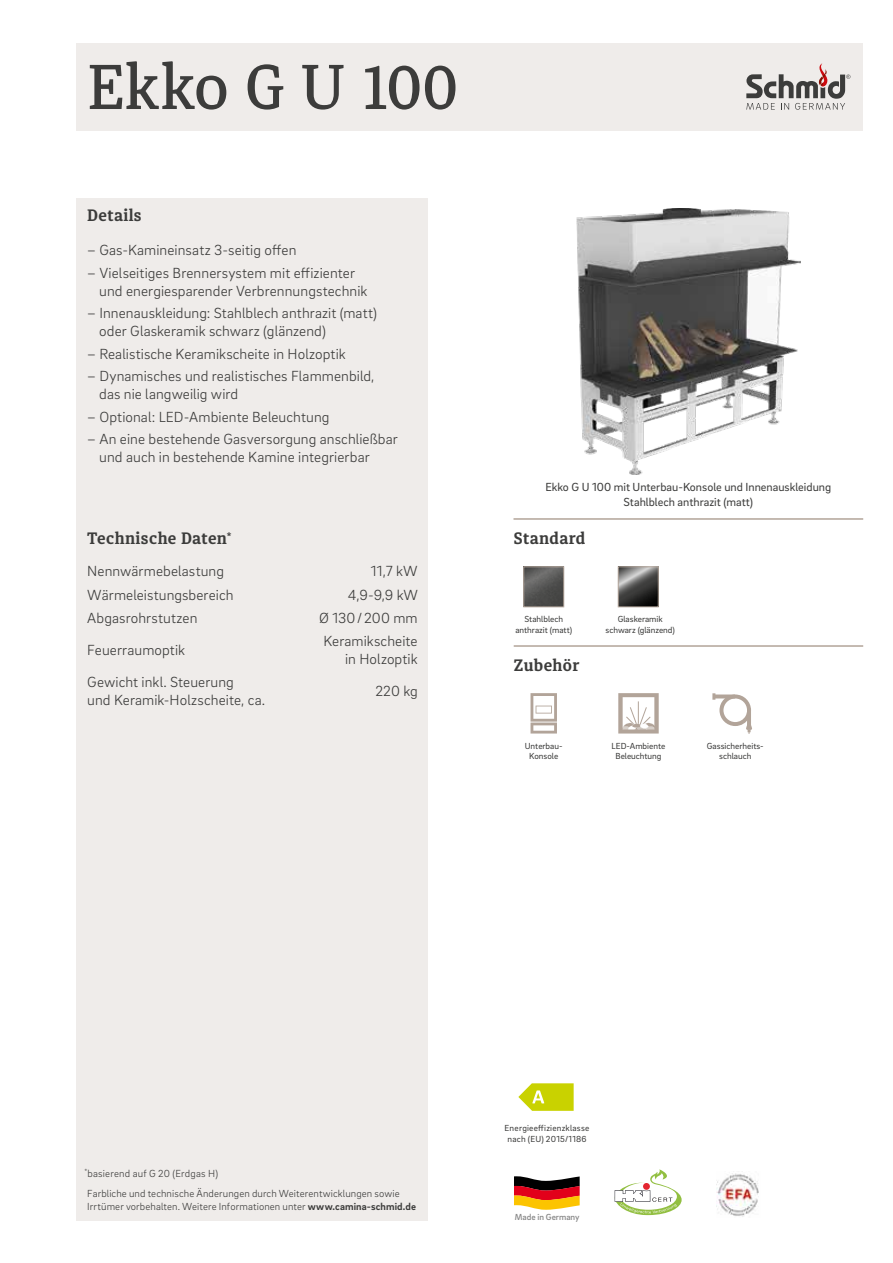
<style>
.page{position:relative;width:893px;height:1263px;background:#fff}
.page>*{position:absolute;margin:0;border:0;box-sizing:border-box;transform-origin:0 0}
.t1{font:500 63px "Diaria Pro";letter-spacing:-.01em;color:#3c3c3b}
.t2{font:700 16.5px "Diaria Pro";letter-spacing:.025em;color:#3c3c3b}
.t3{font:300 15px/23.4px "Brix Sans";letter-spacing:.005em;color:#3c3c3b}
.t4{font:12px/14.4px "Brix Sans";color:#3c3c3b;text-align:center}
.t5{font:300 10.5px/12.6px "Brix Sans";letter-spacing:.01em;color:#3c3c3b}
.t6{font:9px/10.8px "Brix Sans";color:#3c3c3b;text-align:center}
.t7{font:9px/10.8px "Brix Sans";letter-spacing:.025em;color:#3c3c3b;text-align:center}
.t8{font:500 9px "Brix Sans";color:#878787}
.s1{font-weight:700}
</style>
<div class="page">
<div style="left:77px;top:198px;width:351px;height:1022px;background:#efecea"></div>
<div style="left:77px;top:43px;width:786px;height:87px;background:#efecea"></div>
<svg style="left:746px;top:63px;width:104px;height:47px"></svg>
<svg style="left:514px;top:1176px;width:66px;height:34px;background:#af6030"></svg>
<svg style="left:615px;top:1169px;width:67px;height:46px"></svg>
<img style="left:716px;top:1173px;width:43px;height:44px">
<img style="left:526px;top:569px;width:36px;height:36px">
<div style="left:524px;top:567px;width:40px;height:40px;border:1px solid #b2a499"></div>
<img style="left:577px;top:208px;width:223px;height:267px">
<hr style="left:513px;top:518px;width:350px;height:2px;background:#b2a499">
<svg style="left:518px;top:1083px;width:56px;height:28px;background:#d3da31"></svg>
<svg style="left:618px;top:693px;width:41px;height:40px"></svg>
<img style="left:620px;top:569px;width:36px;height:36px">
<div style="left:618px;top:567px;width:40px;height:40px;border:1px solid #b2a499"></div>
<hr style="left:514px;top:645px;width:349px;height:2px;background:#b2a499">
<svg style="left:712px;top:693px;width:40px;height:41px"></svg>
<svg style="left:530px;top:693px;width:27px;height:40px"></svg>
<h1 class="t1" style="left:87px;top:49px;width:373px">Ekko G U 100</h1>
<p class="t2" style="left:87px;top:205px;width:56px">Details</p>
<p class="t3" style="left:87px;top:238px;width:211px">– Gas-Kamineinsatz 3-seitig offen</p>
<p class="t3" style="left:99px;top:263px;width:270px;line-height:18px;text-indent:-12px">– Vielseitiges Brennersystem mit effizienter und energiesparender Verbrennungstechnik</p>
<p class="t3" style="left:99px;top:304px;width:279px;line-height:18px;text-indent:-12px">– Innenauskleidung: Stahlblech anthrazit (matt) oder Glaskeramik schwarz (glänzend)</p>
<p class="t3" style="left:87px;top:341px;width:260px">– Realistische Keramikscheite in Holzoptik</p>
<p class="t3" style="left:99px;top:367px;width:277px;line-height:18px;text-indent:-12px">– Dynamisches und realistisches Flammenbild, das nie langweilig wird</p>
<p class="t3" style="left:87px;top:404px;width:244px">– Optional: LED-Ambiente Beleuchtung</p>
<p class="t3" style="left:99px;top:430px;width:300px;line-height:18px;text-indent:-12px">– An eine bestehende Gasversorgung anschließbar und auch in bestehende Kamine integrierbar</p>
<p class="t2" style="left:87px;top:528px;width:146px">Technische Daten<sup>*</sup></p>
<p class="t3" style="left:87px;top:559px;width:148px">Nennwärmebelastung<br>Wärmeleistungsbereich<br>Abgasrohrstutzen</p>
<p class="t3" style="left:87px;top:634px;width:148px;line-height:32px">Feuerraumoptik<br>Gewicht inkl. Steuerung</p>
<p class="t3" style="left:87px;top:688px;width:180px">und Keramik-Holzscheite, ca.</p>
<p class="t3" style="left:319px;top:559px;width:100px;text-align:right">11,7 kW<br>4,9-9,9 kW<br>Ø 130/200 mm<br>Keramikscheite</p>
<p class="t3" style="left:345px;top:643px;width:74px;line-height:32px;text-align:right">in Holzoptik<br>220 kg</p>
<p class="t4" style="left:545px;top:479px;width:287px">Ekko G U 100 mit Unterbau-Konsole und Innenauskleidung<br>Stahlblech anthrazit (matt)</p>
<p class="t2" style="left:514px;top:528px;width:73px">Standard</p>
<p class="t6" style="left:515px;top:613px;width:58px">Stahlblech anthrazit (matt)</p>
<p class="t2" style="left:514px;top:655px;width:67px">Zubehör</p>
<p class="t6" style="left:605px;top:613px;width:71px">Glaskeramik schwarz (glänzend)</p>
<p class="t6" style="left:525px;top:740px;width:39px">Unterbau-<br>Konsole</p>
<p class="t6" style="left:612px;top:740px;width:55px">LED-Ambiente<br>Beleuchtung</p>
<p class="t6" style="left:707px;top:740px;width:58px">Gassicherheits&shy;schlauch</p>
<p class="t5" style="left:85px;top:1166px;width:135px"><sup>*</sup>basierend auf G 20 (Erdgas H)</p>
<p class="t5" style="left:87px;top:1187px;width:330px">Farbliche und technische Änderungen durch Weiterentwicklungen sowie<br>Irrtümer vorbehalten. Weitere Informationen unter <span class="s1">www.camina-schmid.de</span></p>
<p class="t7" style="left:505px;top:1122px;width:86px">Energieeffizienzklasse nach (EU) 2015/1186</p>
<p class="t8" style="left:515px;top:1211px;width:66px">Made in Germany</p>
</div>
